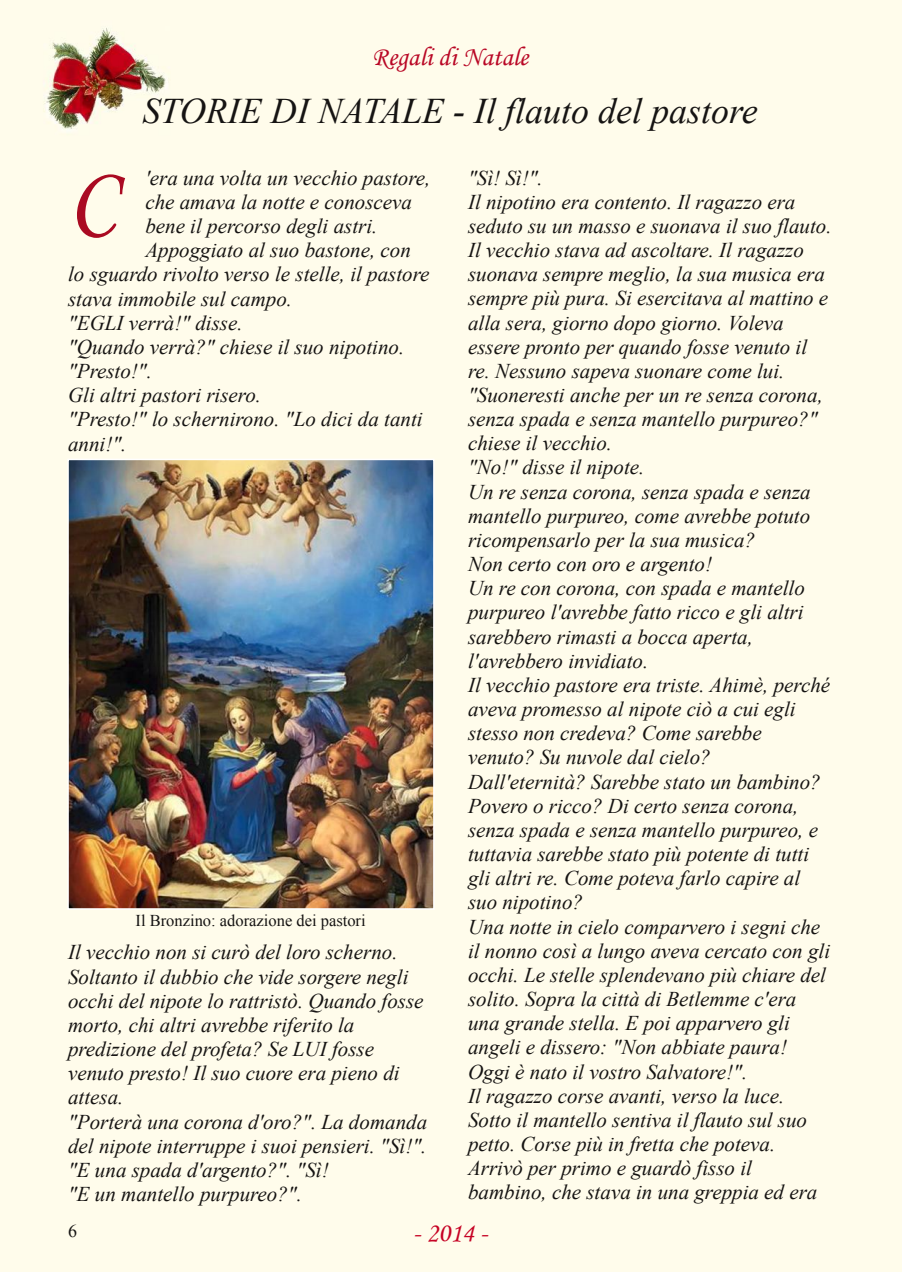
<style>
.page{position:relative;width:902px;height:1272px;background:#fff}
.page>*{position:absolute;margin:0;border:0;box-sizing:border-box;transform-origin:0 0}
.t1{font:93px "Monotype Corsiva";color:#aa0a22}
.t2{font:italic 36px "Times New Roman";color:#161413}
.t3{font:27px "Monotype Corsiva";color:#b90725}
.t4{font:27px "Monotype Corsiva";color:#c60224}
.t5{font:italic 21px/24.2px "Times New Roman";color:#161413}
.t6{font:18px "Times New Roman";color:#161413}
.t7{font:16.5px "Times New Roman";color:#161413}
</style>
<div class="page">
<div style="left:0;top:0;width:901px;height:1271px;background:#fffceb"></div>
<img style="left:70px;top:461px;width:361px;height:445px">
<div style="left:67px;top:458px;width:367px;height:451px;border:2px solid #fff"></div>
<p class="t3" style="left:372px;top:44px;width:158px">Regali di Natale</p>
<h2 class="t2" style="left:142px;top:91px;width:616px">STORIE DI NATALE - Il flauto del pastore</h2>
<p class="t5" style="left:145px;top:166px;width:286px">'era una volta un vecchio pastore,</p>
<p class="t5" style="left:145px;top:190px;width:268px">che amava la notte e conosceva</p>
<p class="t5" style="left:145px;top:214px;width:233px">bene il percorso degli astri.</p>
<p class="t5" style="left:145px;top:238px;width:267px">Appoggiato al suo bastone, con</p>
<p class="t5" style="left:68px;top:262px;width:363px">lo sguardo rivolto verso le stelle, il pastore</p>
<p class="t5" style="left:68px;top:286px;width:225px">stava immobile sul campo.</p>
<p class="t5" style="left:68px;top:310px;width:176px">"EGLI verrà!" disse.</p>
<p class="t5" style="left:68px;top:335px;width:338px">"Quando verrà?" chiese il suo nipotino.</p>
<p class="t5" style="left:68px;top:359px;width:85px">"Presto!".</p>
<p class="t5" style="left:68px;top:383px;width:194px">Gli altri pastori risero.</p>
<p class="t5" style="left:68px;top:407px;width:356px">"Presto!" lo schernirono. "Lo dici da tanti</p>
<p class="t5" style="left:68px;top:431px;width:60px">anni!".</p>
<p class="t5" style="left:468px;top:165px;width:365px">"Sì! Sì!".<br>Il nipotino era contento. Il ragazzo era seduto su un masso e suonava il suo flauto.<br>Il vecchio stava ad ascoltare. Il ragazzo suonava sempre meglio, la sua musica era sempre più pura. Si esercitava al mattino e alla sera, giorno dopo giorno. Voleva essere pronto per quando fosse venuto il re. Nessuno sapeva suonare come lui. "Suoneresti anche per un re senza corona, senza spada e senza mantello purpureo?" chiese il vecchio.<br>"No!" disse il nipote.<br>Un re senza corona, senza spada e senza mantello purpureo, come avrebbe potuto ricompensarlo per la sua musica?<br>Non certo con oro e argento!<br>Un re con corona, con spada e mantello purpureo l'avrebbe fatto ricco e gli altri sarebbero rimasti a bocca aperta, l'avrebbero invidiato.<br>Il vecchio pastore era triste. Ahimè, perché aveva promesso al nipote ciò a cui egli stesso non credeva? Come sarebbe venuto? Su nuvole dal cielo?<br>Dall'eternità? Sarebbe stato un bambino?<br>Povero o ricco? Di certo senza corona, senza spada e senza mantello purpureo, e tuttavia sarebbe stato più potente di tutti gli altri re. Come poteva farlo capire al suo nipotino?<br>Una notte in cielo comparvero i segni che il nonno così a lungo aveva cercato con gli occhi. Le stelle splendevano più chiare del solito. Sopra la città di Betlemme c'era una grande stella. E poi apparvero gli angeli e dissero: "Non abbiate paura!<br>Oggi è nato il vostro Salvatore!".<br>Il ragazzo corse avanti, verso la luce.<br>Sotto il mantello sentiva il flauto sul suo petto. Corse più in fretta che poteva.<br>Arrivò per primo e guardò fisso il bambino, che stava in una greppia ed era</p>
<h1 class="t1" style="left:68px;top:155px;width:50px">C</h1>
<p class="t7" style="left:135px;top:911px;width:231px">Il Bronzino: adorazione dei pastori</p>
<p class="t5" style="left:68px;top:940px;width:360px">Il vecchio non si curò del loro scherno.<br>Soltanto il dubbio che vide sorgere negli occhi del nipote lo rattristò. Quando fosse morto, chi altri avrebbe riferito la predizione del profeta? Se LUI fosse venuto presto! Il suo cuore era pieno di attesa.<br>"Porterà una corona d'oro?". La domanda del nipote interruppe i suoi pensieri. "Sì!". "E una spada d'argento?". "Sì!<br>"E un mantello purpureo?".</p>
<p class="t6" style="left:68px;top:1221px;width:10px">6</p>
<p class="t4" style="left:413px;top:1219px;width:76px">- 2014 -</p>
</div>
